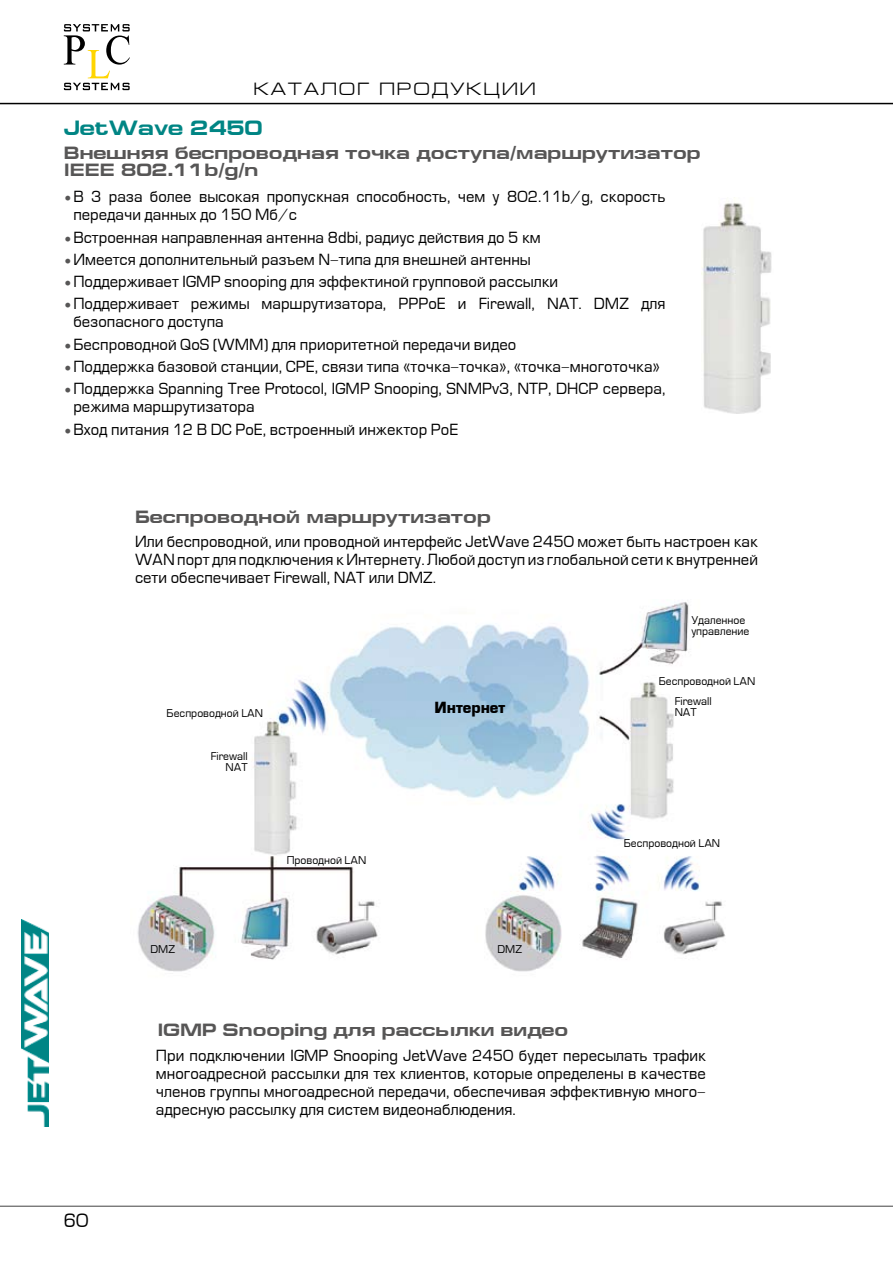
<style>
.page{position:relative;width:893px;height:1263px;background:#fff}
.page>*{position:absolute;margin:0;border:0;box-sizing:border-box;transform-origin:0 0}
.Ogl2{font:700 21px "Europe Ext";color:#008584}
.text{font:700 18px "Europe Ext";color:#575656}
.t1{font:18px "Europe Ext Normal";letter-spacing:.1em;color:#000}
.t2{font:18px "Europe";color:#000}
.spis_char{font:15px/18px "Europe";color:#000}
.text-2{font:15px/18px "Europe";color:#000;text-align:justify}
.text-3{font:700 15px "Europe";color:#000}
.text-4{font:10.5px "Europe";color:#000}
.s1{color:#575656}
</style>
<div class="page">
<svg style="left:64px;top:24px;width:66px;height:66px"></svg>
<hr style="left:0;top:103px;width:893px;height:1px;background:#000">
<hr style="left:0;top:1205px;width:893px;height:2px;background:#575656">
<img style="left:21px;top:920px;width:27px;height:207px">
<img style="left:702px;top:197px;width:70px;height:217px">
<img style="left:137px;top:602px;width:589px;height:370px">
<p class="t1" style="left:254px;top:79px;width:283px">КАТАЛОГ ПРОДУКЦИИ</p>
<p class="Ogl2" style="left:64px;top:116px;width:200px">JetWave 2450</p>
<p class="text" style="left:64px;top:143px;width:638px">Внешняя беспроводная точка доступа/маршрутизатор</p>
<p class="text" style="left:64px;top:160px;width:196px">IEEE 802.11b/g/n</p>
<p class="spis_char" style="left:73px;top:189px;width:594px;text-indent:-9px"><span class="s1">•</span> В 3 раза более высокая пропускная способность, чем у 802.11b/g, скорость передачи данных до 150 Мб/с</p>
<p class="spis_char" style="left:65px;top:229px;width:477px"><span class="s1">•</span> Встроенная направленная антенна 8dbi, радиус действия до 5 км</p>
<p class="spis_char" style="left:65px;top:251px;width:467px"><span class="s1">•</span> Имеется дополнительный разъем N-типа для внешней антенны</p>
<p class="spis_char" style="left:65px;top:273px;width:495px"><span class="s1">•</span> Поддерживает IGMP snooping для эффектиной групповой рассылки</p>
<p class="spis_char" style="left:73px;top:296px;width:594px;text-indent:-9px"><span class="s1">•</span> Поддерживает режимы маршрутизатора, PPPoE и Firewall, NAT. DMZ для безопасного доступа</p>
<p class="spis_char" style="left:65px;top:336px;width:453px"><span class="s1">•</span> Беспроводной QoS (WMM) для приоритетной передачи видео</p>
<p class="spis_char" style="left:65px;top:358px;width:597px"><span class="s1">•</span> Поддержка базовой станции, CPE, связи типа «точка-точка», «точка-многоточка»</p>
<p class="spis_char" style="left:73px;top:380px;width:594px;text-indent:-9px"><span class="s1">•</span> Поддержка Spanning Tree Protocol, IGMP Snooping, SNMPv3, NTP, DHCP сервера, режима маршрутизатора</p>
<p class="spis_char" style="left:65px;top:421px;width:395px"><span class="s1">•</span> Вход питания 12 В DC PoE, встроенный инжектор PoE</p>
<p class="text" style="left:135px;top:507px;width:357px">Беспроводной маршрутизатор</p>
<p class="text-2" style="left:135px;top:533px;width:624px">Или беспроводной, или проводной интерфейс JetWave 2450 может быть настроен как WAN порт для подключения к Интернету. Любой доступ из глобальной сети к внутренней сети обеспечивает Firewall, NAT или DMZ.</p>
<p class="text-4" style="left:691px;top:615px;width:55px">Удаленное</p>
<p class="text-4" style="left:691px;top:625px;width:60px">управление</p>
<p class="text-4" style="left:167px;top:708px;width:98px">Беспроводной LAN</p>
<p class="text-4" style="left:211px;top:751px;width:38px">Firewall</p>
<p class="text-4" style="left:226px;top:761px;width:24px">NAT</p>
<p class="text-4" style="left:287px;top:854px;width:81px">Проводной LAN</p>
<p class="text-3" style="left:434px;top:699px;width:72px">Интернет</p>
<p class="text-4" style="left:151px;top:944px;width:26px">DMZ</p>
<p class="text-4" style="left:497px;top:944px;width:26px">DMZ</p>
<p class="text" style="left:157px;top:1020px;width:412px">IGMP Snooping для рассылки видео</p>
<p class="text-4" style="left:659px;top:676px;width:98px">Беспроводной LAN</p>
<p class="text-4" style="left:675px;top:696px;width:38px">Firewall</p>
<p class="text-4" style="left:675px;top:706px;width:24px">NAT</p>
<p class="text-4" style="left:624px;top:837px;width:98px">Беспроводной LAN</p>
<p class="t2" style="left:64px;top:1210px;width:26px">60</p>
<p class="text-2" style="left:156px;top:1047px;width:551px">При подключении IGMP Snooping JetWave 2450 будет пересылать трафик многоадресной рассылки для тех клиентов, которые определены в качестве членов группы многоадресной передачи, обеспечивая эффективную много&shy;адресную рассылку для систем видеонаблюдения.</p>
</div>
